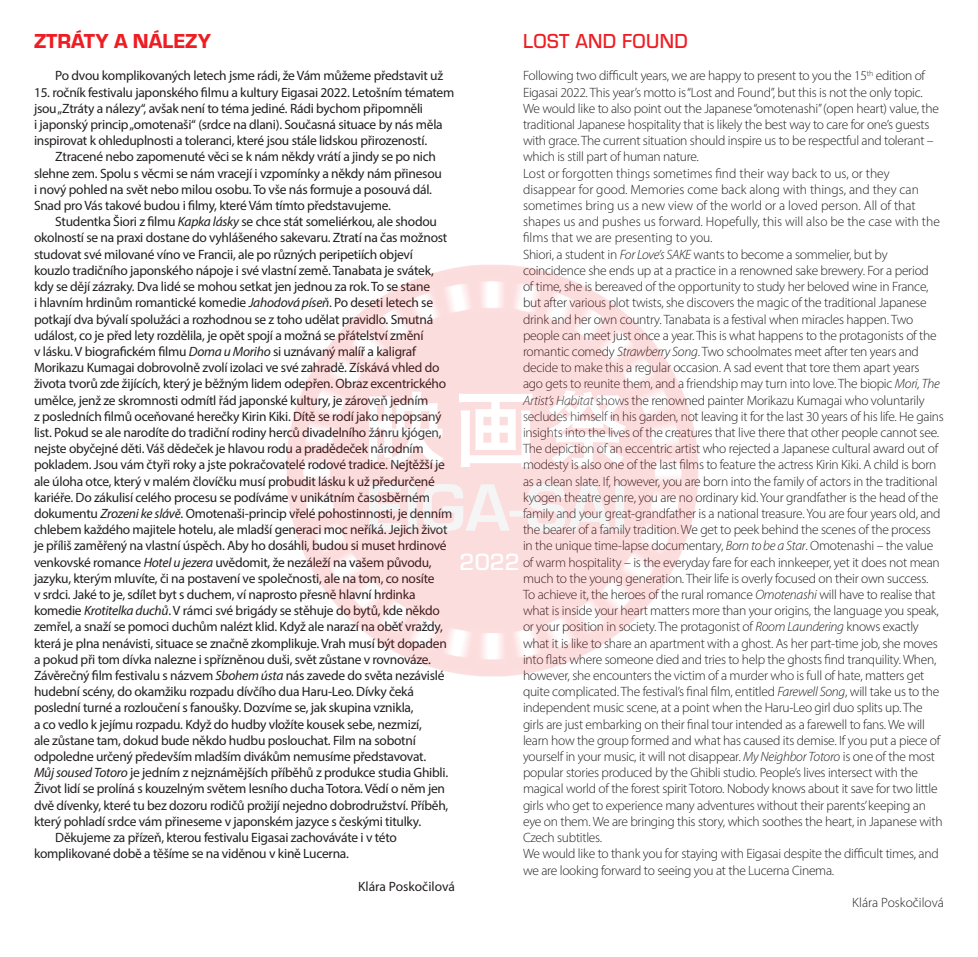
<style>
.page{position:relative;width:978px;height:957px;background:#fff}
.page>*{position:absolute;margin:0;border:0;box-sizing:border-box;transform-origin:0 0}
.t1{font:500 24.45px "Eurostile";color:#fff}
.nazev_cz{font:21px "Eurostile Hea";color:#ee1d23}
.nazev_cz-2{font:500 21px "Eurostile";letter-spacing:.02em;color:#ee1d23;scale:.95 1}
.t2{font:13.5px/16.2px "Myriad Pro";letter-spacing:-.02em;color:#231f20}
.t3{font:300 13.5px/16.2px "Myriad Pro";letter-spacing:-.02em;color:#231f20}
.t4{font:300 13.5px/16.2px "Myriad Pro";color:#231f20}
.t5{font:13.5px "Myriad Pro";color:#231f20}
.s1{font-style:italic}
</style>
<div class="page">
<img style="left:286px;top:265px;width:412px;height:412px">
<svg style="left:459px;top:393px;width:73px;height:74px"></svg>
<svg style="left:548px;top:390px;width:78px;height:76px"></svg>
<svg style="left:369px;top:483px;width:255px;height:48px"></svg>
<svg style="left:369px;top:392px;width:75px;height:75px"></svg>
<p class="nazev_cz" style="left:34px;top:26px;width:179px">ZTRÁTY A NÁLEZY</p>
<p class="t2" style="left:55px;top:68px;width:389px">Po dvou komplikovaných letech jsme rádi, že Vám můžeme představit už</p>
<p class="t2" style="left:34px;top:84px;width:422px">15. ročník festivalu japonského filmu a kultury Eigasai 2022. Letošním tématem jsou „Ztráty a nálezy“, avšak není to téma jediné. Rádi bychom připomněli<br>i japonský princip „omotenaši“ (srdce na dlani). Současná situace by nás měla inspirovat k ohleduplnosti a toleranci, které jsou stále lidskou přirozeností.</p>
<p class="t2" style="left:34px;top:149px;width:409px;text-indent:21px">Ztracené nebo zapomenuté věci se k nám někdy vrátí a jindy se po nich slehne zem. Spolu s věcmi se nám vracejí i vzpomínky a někdy nám přinesou i nový pohled na svět nebo milou osobu. To vše nás formuje a posouvá dál.<br>Snad pro Vás takové budou i filmy, které Vám tímto představujeme.</p>
<p class="t2" style="left:34px;top:213px;width:420px;text-indent:21px">Studentka Šiori z filmu <span class="s1">Kapka lásky</span> se chce stát someliérkou, ale shodou okolností se na praxi dostane do vyhlášeného sakevaru. Ztratí na čas možnost studovat své milované víno ve Francii, ale po různých peripetiích objeví kouzlo tradičního japonského nápoje i své vlastní země. Tanabata je svátek, kdy se dějí zázraky. Dva lidé se mohou setkat jen jednou za rok. To se stane<br>i hlavním hrdinům romantické komedie <span class="s1">Jahodová píseň</span>. Po deseti letech se potkají dva bývalí spolužáci a rozhodnou se z toho udělat pravidlo. Smutná událost, co je před lety rozdělila, je opět spojí a možná se přátelství změní<br>v lásku. V biografickém filmu <span class="s1">Doma u Moriho</span> si uznávaný malíř a kaligraf Morikazu Kumagai dobrovolně zvolí izolaci ve své zahradě. Získává vhled do života tvorů zde žijících, který je běžným lidem odepřen. Obraz excentrického umělce, jenž ze skromnosti odmítl řád japonské kultury, je zároveň jedním<br>z posledních filmů oceňované herečky Kirin Kiki. Dítě se rodí jako nepopsaný list. Pokud se ale narodíte do tradiční rodiny herců divadelního žánru kjógen, nejste obyčejné děti. Váš dědeček je hlavou rodu a pradědeček národním pokladem. Jsou vám čtyři roky a jste pokračovatelé rodové tradice. Nejtěžší je ale úloha otce, který v malém človíčku musí probudit lásku k už předurčené kariéře. Do zákulisí celého procesu se podíváme v unikátním časosběrném dokumentu <span class="s1">Zrozeni ke slávě</span>. Omotenaši-princip vřelé pohostinnosti, je denním chlebem každého majitele hotelu, ale mladší generaci moc neříká. Jejich život je příliš zaměřený na vlastní úspěch. Aby ho dosáhli, budou si muset hrdinové venkovské romance <span class="s1">Hotel u jezera</span> uvědomit, že nezáleží na vašem původu, jazyku, kterým mluvíte, či na postavení ve společnosti, ale na tom, co nosíte<br>v srdci. Jaké to je, sdílet byt s duchem, ví naprosto přesně hlavní hrdinka komedie <span class="s1">Krotitelka duchů</span>. V rámci své brigády se stěhuje do bytů, kde někdo zemřel, a snaží se pomoci duchům nalézt klid. Když ale narazí na oběť vraždy, která je plna nenávisti, situace se značně zkomplikuje. Vrah musí být dopaden a pokud při tom dívka nalezne i spřízněnou duši, svět zůstane v rovnováze.<br>Závěrečný film festivalu s názvem <span class="s1">Sbohem ústa</span> nás zavede do světa nezávislé hudební scény, do okamžiku rozpadu dívčího dua Haru-Leo. Dívky čeká poslední turné a rozloučení s fanoušky. Dozvíme se, jak skupina vznikla,<br>a co vedlo k jejímu rozpadu. Když do hudby vložíte kousek sebe, nezmizí,<br>ale zůstane tam, dokud bude někdo hudbu poslouchat. Film na sobotní odpoledne určený především mladším divákům nemusíme představovat.<br><span class="s1">Můj soused Totoro</span> je jedním z nejznámějších příběhů z produkce studia Ghibli.<br>Život lidí se prolíná s kouzelným světem lesního ducha Totora. Vědí o něm jen dvě dívenky, které tu bez dozoru rodičů prožijí nejedno dobrodružství. Příběh, který pohladí srdce vám přineseme v japonském jazyce s českými titulky.</p>
<p class="t2" style="left:34px;top:829px;width:364px;text-indent:21px">Děkujeme za přízeň, kterou festivalu Eigasai zachováváte i v této komplikované době a těšíme se na viděnou v kině Lucerna.</p>
<p class="t5" style="left:358px;top:878px;width:98px">Klára Poskočilová</p>
<p class="nazev_cz-2" style="left:523px;top:27px;width:175px">LOST AND FOUND</p>
<p class="t3" style="left:523px;top:68px;width:418px">Following two difficult years, we are happy to present to you the 15<sup>th</sup> edition of Eigasai 2022. This year’s motto is “Lost and Found”, but this is not the only topic.<br>We would like to also point out the Japanese “omotenashi” (open heart) value, the traditional Japanese hospitality that is likely the best way to care for one’s guests with grace. The current situation should inspire us to be respectful and tolerant – which is still part of human nature.</p>
<p class="t4" style="left:523px;top:165px;width:418px">Lost or forgotten things sometimes find their way back to us, or they disappear for good. Memories come back along with things, and they can sometimes bring us a new view of the world or a loved person. All of that shapes us and pushes us forward. Hopefully, this will also be the case with the films that we are presenting to you.</p>
<p class="t3" style="left:523px;top:246px;width:422px">Shiori, a student in <span class="s1">For Love’s SAKE</span> wants to become a sommelier, but by coincidence she ends up at a practice in a renowned sake brewery. For a period<br>of time, she is bereaved of the opportunity to study her beloved wine in France, but after various plot twists, she discovers the magic of the traditional Japanese drink and her own country. Tanabata is a festival when miracles happen. Two people can meet just once a year. This is what happens to the protagonists of the romantic comedy <span class="s1">Strawberry Song</span>. Two schoolmates meet after ten years and decide to make this a regular occasion. A sad event that tore them apart years<br>ago gets to reunite them, and a friendship may turn into love. The biopic <span class="s1">Mori, The Artist’s Habitat</span> shows the renowned painter Morikazu Kumagai who voluntarily secludes himself in his garden, not leaving it for the last 30 years of his life. He gains insights into the lives of the creatures that live there that other people cannot see.<br>The depiction of an eccentric artist who rejected a Japanese cultural award out of modesty is also one of the last films to feature the actress Kirin Kiki. A child is born as a clean slate. If, however, you are born into the family of actors in the traditional kyogen theatre genre, you are no ordinary kid. Your grandfather is the head of the family and your great-grandfather is a national treasure. You are four years old, and the bearer of a family tradition. We get to peek behind the scenes of the process in the unique time-lapse documentary, <span class="s1">Born to be a Star</span>. Omotenashi – the value of warm hospitality – is the everyday fare for each innkeeper, yet it does not mean much to the young generation. Their life is overly focused on their own success.<br>To achieve it, the heroes of the rural romance <span class="s1">Omotenashi</span> will have to realise that what is inside your heart matters more than your origins, the language you speak, or your position in society. The protagonist of <span class="s1">Room Laundering</span> knows exactly what it is like to share an apartment with a ghost. As her part-time job, she moves into flats where someone died and tries to help the ghosts find tranquility. When, however, she encounters the victim of a murder who is full of hate, matters get quite complicated. The festival’s final film, entitled <span class="s1">Farewell Song</span>, will take us to the independent music scene, at a point when the Haru-Leo girl duo splits up. The girls are just embarking on their final tour intended as a farewell to fans. We will learn how the group formed and what has caused its demise. If you put a piece of yourself in your music, it will not disappear. <span class="s1">My Neighbor Totoro</span> is one of the most popular stories produced by the Ghibli studio. People’s lives intersect with the magical world of the forest spirit Totoro. Nobody knows about it save for two little girls who get to experience many adventures without their parents’ keeping an eye on them. We are bringing this story, which soothes the heart, in Japanese with Czech subtitles.</p>
<p class="t3" style="left:523px;top:845px;width:417px">We would like to thank you for staying with Eigasai despite the difficult times, and we are looking forward to seeing you at the Lucerna Cinema.</p>
<p class="t4" style="left:852px;top:894px;width:93px">Klára Poskočilová</p>
<h1 class="t1" style="left:459px;top:545px;width:62px">2022</h1>
</div>
